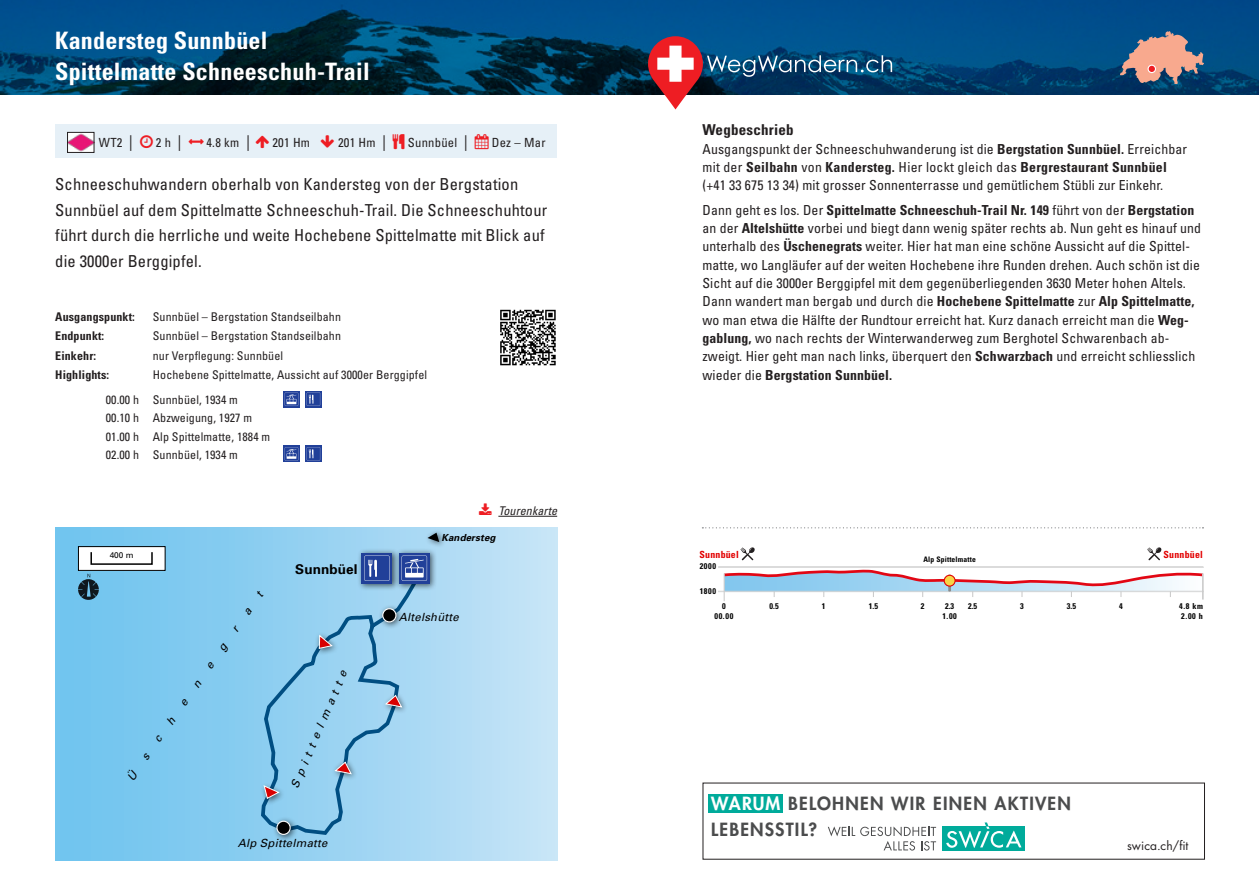
<style>
.page{position:relative;width:1259px;height:893px;background:#fff}
.page>*{position:absolute;margin:0;border:0;box-sizing:border-box;transform-origin:0 0}
.t1{font:700 condensed 24px/31.5px "Univers";letter-spacing:.01em;color:#fff}
.t2{font:800 17.7px/25.5px "Futura Std";letter-spacing:.07em;color:#4b4c4d}
.t3{font:condensed 16.5px/25.5px "Univers";letter-spacing:.01em;color:#231f20}
.t4{font:700 condensed 15px "Univers";letter-spacing:.015em;color:#231f20}
.t5{font:condensed 13.8px/18.3px "Univers";letter-spacing:.01em;color:#231f20}
.t6{font:700 13.5px "Univers";letter-spacing:.01em;color:#000}
.t7{font:condensed 12.6px "Univers";letter-spacing:.02em;color:#231f20}
.t8{font:condensed 12px/18.1px "Univers";letter-spacing:.01em;color:#231f20}
.t9{font:700 condensed 12px "Univers";letter-spacing:.01em;color:#231f20}
.t10{font:12px "Futura Std";letter-spacing:.005em;color:#231f20}
.t11{font:italic condensed 12px "Univers";letter-spacing:.01em;color:#231f20}
.t12{font:italic 11.25px "Univers";letter-spacing:.02em;color:#000}
.t13{font:700 condensed 9.9px "Univers";letter-spacing:.025em;color:#e20000}
.t14{font:italic 700 9.75px "Univers";letter-spacing:.01em;color:#000}
.t15{font:700 condensed 8.25px "Univers";letter-spacing:.075em;color:#000}
.t16{font:8.25px "Univers";color:#000}
.t17{font:700 condensed 7.5px "Univers";letter-spacing:.025em;color:#000}
.s1{font-family:"Minion Pro";font-stretch:normal;font-size:15.75px}
.s2{color:#ee1d23}
.s3{font-weight:700}
.s4{color:#fff}
</style>
<div class="page">
<svg style="left:0;top:0;width:1259px;height:95px;background:#004372"></svg>
<svg style="left:283px;top:391px;width:17px;height:16px"></svg>
<svg style="left:285px;top:393px;width:13px;height:13px"></svg>
<svg style="left:305px;top:391px;width:16px;height:16px"></svg>
<svg style="left:307px;top:392px;width:13px;height:14px"></svg>
<svg style="left:283px;top:446px;width:17px;height:16px"></svg>
<svg style="left:285px;top:447px;width:13px;height:14px"></svg>
<svg style="left:305px;top:446px;width:16px;height:16px"></svg>
<svg style="left:307px;top:447px;width:13px;height:13px"></svg>
<div style="left:55px;top:527px;width:502px;height:333px;background:linear-gradient(to right,#69c1ee,#c5e3f6)"></div>
<div style="left:78px;top:547px;width:87px;height:23px;background:#fff"></div>
<div style="left:78px;top:546px;width:87px;height:25px;border:1px solid #000"></div>
<div style="left:395px;top:548px;width:42px;height:43px;background:#000;opacity:.6"></div>
<svg style="left:427px;top:553px;width:3px;height:31px"></svg>
<div style="left:357px;top:548px;width:43px;height:43px;background:#9cceea"></div>
<div style="left:424px;top:529px;width:22px;height:20px;background:#000;opacity:.6"></div>
<svg style="left:427px;top:533px;width:12px;height:9px"></svg>
<div style="left:272px;top:816px;width:26px;height:26px;background:#000;opacity:.6"></div>
<hr style="left:498px;top:516px;width:59px;height:1px;background:#231f20">
<div style="left:942px;top:827px;width:83px;height:24px;background:#00ab9b"></div>
<svg style="left:946px;top:822px;width:75px;height:26px"></svg>
<svg style="left:828px;top:826px;width:108px;height:24px"></svg>
<div style="left:708px;top:794px;width:75px;height:19px;background:#00ab9b"></div>
<div style="left:55px;top:124px;width:502px;height:34px;background:#e6f0f7"></div>
<img style="left:69px;top:134px;width:23px;height:17px">
<div style="left:67px;top:132px;width:27px;height:21px;border:1px solid #231f20"></div>
<div style="left:718px;top:566px;width:485px;height:2px;border:1px solid #ccc"></div>
<div style="left:718px;top:591px;width:485px;height:1px;border:1px solid #ccc"></div>
<hr style="left:723px;top:573px;width:2px;height:28px;background:#ccc">
<svg style="left:721px;top:569px;width:483px;height:31px"></svg>
<hr style="left:948px;top:575px;width:3px;height:16px;background:#8c8c8c">
<div style="left:944px;top:575px;width:11px;height:11px;background:#f7d546;border-radius:50%"></div>
<div style="left:943px;top:575px;width:12px;height:12px;border:1px solid #e20000;border-radius:50%"></div>
<svg style="left:740px;top:547px;width:15px;height:13px"></svg>
<svg style="left:1147px;top:547px;width:14px;height:13px"></svg>
<svg style="left:702px;top:527px;width:501px;height:1px"></svg>
<svg style="left:500px;top:309px;width:56px;height:57px"></svg>
<svg style="left:500px;top:310px;width:56px;height:55px"></svg>
<img style="left:1121px;top:31px;width:82px;height:53px">
<div style="left:1148px;top:65px;width:7px;height:8px;background:#ee1d23;border-radius:50%"></div>
<div style="left:1147px;top:65px;width:9px;height:8px;border:1px solid #fff;border-radius:50%"></div>
<svg style="left:648px;top:36px;width:244px;height:73px"></svg>
<svg style="left:78px;top:551px;width:349px;height:286px;background:#87c6e9"></svg>
<h1 class="t1" style="left:55px;top:24px;width:316px">Kandersteg Sunnbüel<br>Spittelmatte Schneeschuh-Trail</h1>
<p class="t7" style="left:99px;top:135px;width:36px">WT2 <span class="s1">|</span></p>
<p class="t7" style="left:156px;top:135px;width:27px">2 h <span class="s1">|</span></p>
<p class="t7" style="left:206px;top:135px;width:45px">4.8 km <span class="s1">|</span></p>
<p class="t7" style="left:272px;top:135px;width:39px">201 Hm</p>
<p class="t7" style="left:338px;top:135px;width:50px">201 Hm <span class="s1">|</span></p>
<p class="t7" style="left:408px;top:135px;width:139px">Sunnbüel <span class="s1">|</span> <span class="s2">▲</span> Dez – Mar</p>
<p class="t3" style="left:55px;top:171px;width:493px">Schneeschuhwandern oberhalb von Kandersteg von der Bergstation Sunnbüel auf dem Spittelmatte Schneeschuh-Trail. Die Schneeschuhtour führt durch die herrliche und weite Hochebene Spittelmatte mit Blick auf die 3000er Berggipfel.</p>
<p class="t9" style="left:55px;top:309px;width:81px">Ausgangspunkt:</p>
<p class="t8" style="left:153px;top:307px;width:190px">Sunnbüel – Bergstation Standseilbahn</p>
<p class="t9" style="left:55px;top:329px;width:50px">Endpunkt:</p>
<p class="t8" style="left:153px;top:327px;width:190px">Sunnbüel – Bergstation Standseilbahn</p>
<p class="t9" style="left:55px;top:348px;width:42px">Einkehr:</p>
<p class="t8" style="left:153px;top:346px;width:132px">nur Verpflegung: Sunnbüel</p>
<p class="t9" style="left:55px;top:368px;width:55px">Highlights:</p>
<p class="t8" style="left:106px;top:362px;width:323px;line-height:25px;text-indent:47px">Hochebene Spittelmatte, Aussicht auf 3000er Berggipfel<br>00.00 h Sunnbüel, 1934 m</p>
<p class="t8" style="left:106px;top:409px;width:166px">00.10 h Abzweigung, 1927 m<br>01.00 h Alp Spittelmatte, 1884 m<br>02.00 h Sunnbüel, 1934 m</p>
<p class="t16" style="left:110px;top:551px;width:25px">400 m</p>
<p class="t6" style="left:295px;top:561px;width:64px">Sunnbüel</p>
<p class="t11" style="left:498px;top:503px;width:60px">Tourenkarte</p>
<p class="t14" style="left:441px;top:531px;width:55px">Kandersteg</p>
<p class="t12" style="left:288px;top:785px;width:128px;rotate:-67deg">Spittelmatte</p>
<p class="t12" style="left:238px;top:836px;width:91px">Alp Spittelmatte</p>
<p class="t12" style="left:399px;top:611px;width:61px">Altelshütte</p>
<p class="t4" style="left:702px;top:121px;width:93px">Wegbeschrieb</p>
<p class="t5" style="left:702px;top:139px;width:486px">Ausgangspunkt der Schneeschuhwanderung ist die <span class="s3">Bergstation Sunnbüel.</span> Erreichbar mit der <span class="s3">Seilbahn</span> von <span class="s3">Kandersteg.</span> Hier lockt gleich das <span class="s3">Bergrestaurant Sunnbüel </span>(+41 33 675 13 34) mit grosser Sonnenterrasse und gemütlichem Stübli zur Einkehr.</p>
<p class="t5" style="left:702px;top:201px;width:500px">Dann geht es los. Der <span class="s3">Spittelmatte Schneeschuh-Trail Nr. 149</span> führt von der <span class="s3">Bergstation </span>an der <span class="s3">Altelshütte</span> vorbei und biegt dann wenig später rechts ab. Nun geht es hinauf und unterhalb des <span class="s3">Üschenegrats</span> weiter. Hier hat man eine schöne Aussicht auf die Spittel&shy;matte, wo Langläufer auf der weiten Hochebene ihre Runden drehen. Auch schön ist die Sicht auf die 3000er Berggipfel mit dem gegenüberliegenden 3630 Meter hohen Altels.<br>Dann wandert man bergab und durch die <span class="s3">Hochebene Spittelmatte</span> zur <span class="s3">Alp Spittelmatte, </span>wo man etwa die Hälfte der Rundtour erreicht hat. Kurz danach erreicht man die <span class="s3">Weg&shy;gablung,</span> wo nach rechts der Winterwanderweg zum Berghotel Schwarenbach ab&shy;zweigt. Hier geht man nach links, überquert den <span class="s3">Schwarzbach</span> und erreicht schliesslich wieder die <span class="s3">Bergstation Sunnbüel.</span></p>
<p class="t13" style="left:699px;top:548px;width:41px">Sunnbüel</p>
<p class="t13" style="left:1163px;top:548px;width:41px">Sunnbüel</p>
<p class="t17" style="left:923px;top:555px;width:54px">Alp Spittelmatte</p>
<p class="t15" style="left:700px;top:561px;width:18px">2000</p>
<p class="t15" style="left:700px;top:586px;width:18px">1800</p>
<p class="t15" style="left:722px;top:601px;width:5px">0</p>
<p class="t15" style="left:769px;top:601px;width:11px">0.5</p>
<p class="t15" style="left:822px;top:601px;width:5px">1</p>
<p class="t15" style="left:869px;top:601px;width:11px">1.5</p>
<p class="t15" style="left:921px;top:601px;width:5px">2</p>
<p class="t15" style="left:945px;top:601px;width:11px">2.3</p>
<p class="t15" style="left:968px;top:601px;width:11px">2.5</p>
<p class="t15" style="left:1020px;top:601px;width:5px">3</p>
<p class="t15" style="left:1067px;top:601px;width:11px">3.5</p>
<p class="t15" style="left:1119px;top:601px;width:5px">4</p>
<p class="t15" style="left:1179px;top:601px;width:25px">4.8 km</p>
<p class="t15" style="left:714px;top:611px;width:20px">00.00</p>
<p class="t15" style="left:1181px;top:611px;width:23px">2.00 h</p>
<p class="t15" style="left:942px;top:611px;width:16px">1.00</p>
<p class="t2" style="left:711px;top:791px;width:361px"><span class="s4">WARUM</span> BELOHNEN WIR EINEN AKTIVEN<br>LEBENSSTIL?</p>
<p class="t10" style="left:1127px;top:838px;width:63px">swica.ch/fit</p>
</div>
